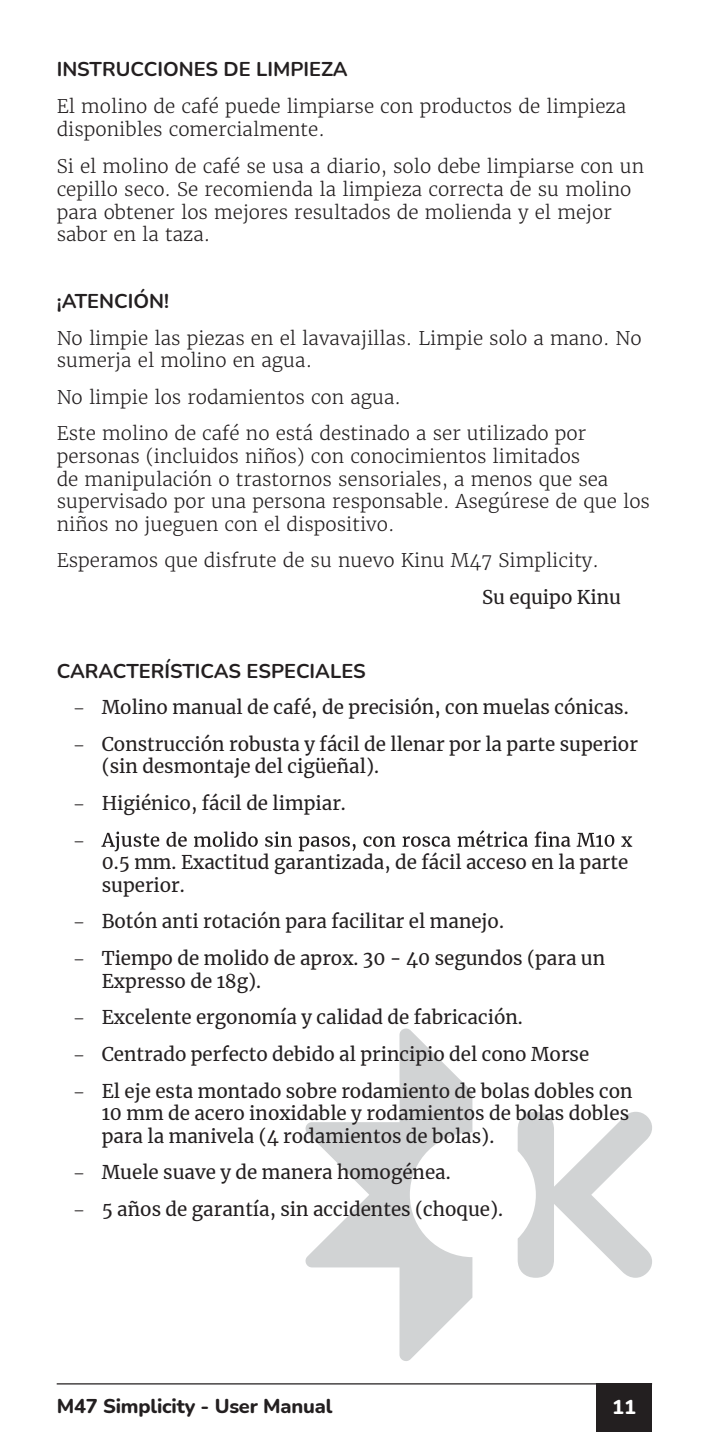
<style>
.page{position:relative;width:723px;height:1432px;background:#fff}
.page>*{position:absolute;margin:0;border:0;box-sizing:border-box;transform-origin:0 0}
.t1{font:700 20px "Nunito";color:#231f20}
.t2{font:800 20px "Nunito";letter-spacing:-.01em;color:#231f20}
.t3{font:800 20px "Nunito";color:#fff}
.t4{font:300 18.75px/22.5px "Merriweather";color:#231f20}
.t5{font:18.75px/36.8px "Merriweather";color:#231f20}
.t6{font:300 18.75px "Nunito";color:#231f20}
.s1{font-family:"Nunito";font-weight:300}
</style>
<div class="page">
<svg style="left:518px;top:1112px;width:134px;height:165px"></svg>
<svg style="left:305px;top:1028px;width:167px;height:333px"></svg>
<hr style="left:57px;top:1383px;width:595px;height:1px;background:#231f20">
<div style="left:596px;top:1383px;width:56px;height:48px;background:#231f20"></div>
<svg style="left:101px;top:830px;width:531px;height:21px"></svg>
<p class="t1" style="left:57px;top:55px;width:293px">INSTRUCCIONES DE LIMPIEZA</p>
<p class="t4" style="left:57px;top:95px;width:571px">El molino de café puede limpiarse con productos de limpieza disponibles comercialmente.</p>
<p class="t4" style="left:57px;top:155px;width:589px">Si el molino de café se usa a diario, solo debe limpiarse con un</p>
<p class="t4" style="left:57px;top:178px;width:576px">cepillo seco. Se recomienda la limpieza correcta de su molino para obtener los mejores resultados de molienda y el mejor sabor en la taza.</p>
<p class="t1" style="left:57px;top:287px;width:114px">¡ATENCIÓN!</p>
<p class="t4" style="left:57px;top:327px;width:586px">No limpie las piezas en el lavavajillas. Limpie solo a mano. No sumerja el molino en agua.</p>
<p class="t4" style="left:57px;top:379px;width:531px;line-height:36.8px">No limpie los rodamientos con agua.<br>Este molino de café no está destinado a ser utilizado por</p>
<p class="t4" style="left:57px;top:445px;width:595px">personas (incluidos niños) con conocimientos limitados<br>de manipulación o trastornos sensoriales, a menos que sea supervisado por una persona responsable. Asegúrese de que los niños no jueguen con el dispositivo.</p>
<p class="t4" style="left:57px;top:549px;width:544px">Esperamos que disfrute de su nuevo Kinu M47 Simplicity.</p>
<p class="t5" style="left:482px;top:578px;width:140px">Su equipo Kinu</p>
<p class="t1" style="left:57px;top:656px;width:310px">CARACTERÍSTICAS ESPECIALES</p>
<p class="t5" style="left:73px;top:688px;width:566px"><span class="s1">‒</span> Molino manual de café, de precisión, con muelas cónicas. <span class="s1">‒</span> Construcción robusta y fácil de llenar por la parte superior</p>
<p class="t5" style="left:73px;top:747px;width:307px;text-indent:28px">(sin desmontaje del cigüeñal). <span class="s1">‒</span> Higiénico, fácil de limpiar.</p>
<p class="t6" style="left:73px;top:827px;width:13px">‒</p>
<p class="t5" style="left:102px;top:850px;width:528px;line-height:22.5px">0.5 mm. Exactitud garantizada, de fácil acceso en la parte superior.</p>
<p class="t5" style="left:73px;top:902px;width:533px"><span class="s1">‒</span> Botón anti rotación para facilitar el manejo.<br><span class="s1">‒</span> Tiempo de molido de aprox. 30 - 40 segundos (para un</p>
<p class="t5" style="left:73px;top:962px;width:561px;text-indent:28px">Expresso de 18g).<br><span class="s1">‒</span> Excelente ergonomía y calidad de fabricación.<br><span class="s1">‒</span> Centrado perfecto debido al principio del cono Morse<br><span class="s1">‒</span> El eje esta montado sobre rodamiento de bolas dobles con</p>
<p class="t5" style="left:102px;top:1101px;width:529px;line-height:22.5px">10 mm de acero inoxidable y rodamientos de bolas dobles para la manivela (4 rodamientos de bolas).</p>
<p class="t5" style="left:73px;top:1153px;width:431px"><span class="s1">‒</span> Muele suave y de manera homogénea.<br><span class="s1">‒</span> 5 años de garantía, sin accidentes (choque).</p>
<p class="t2" style="left:57px;top:1392px;width:277px">M47 Simplicity - User Manual</p>
<p class="t3" style="left:612px;top:1393px;width:25px">11</p>
</div>
